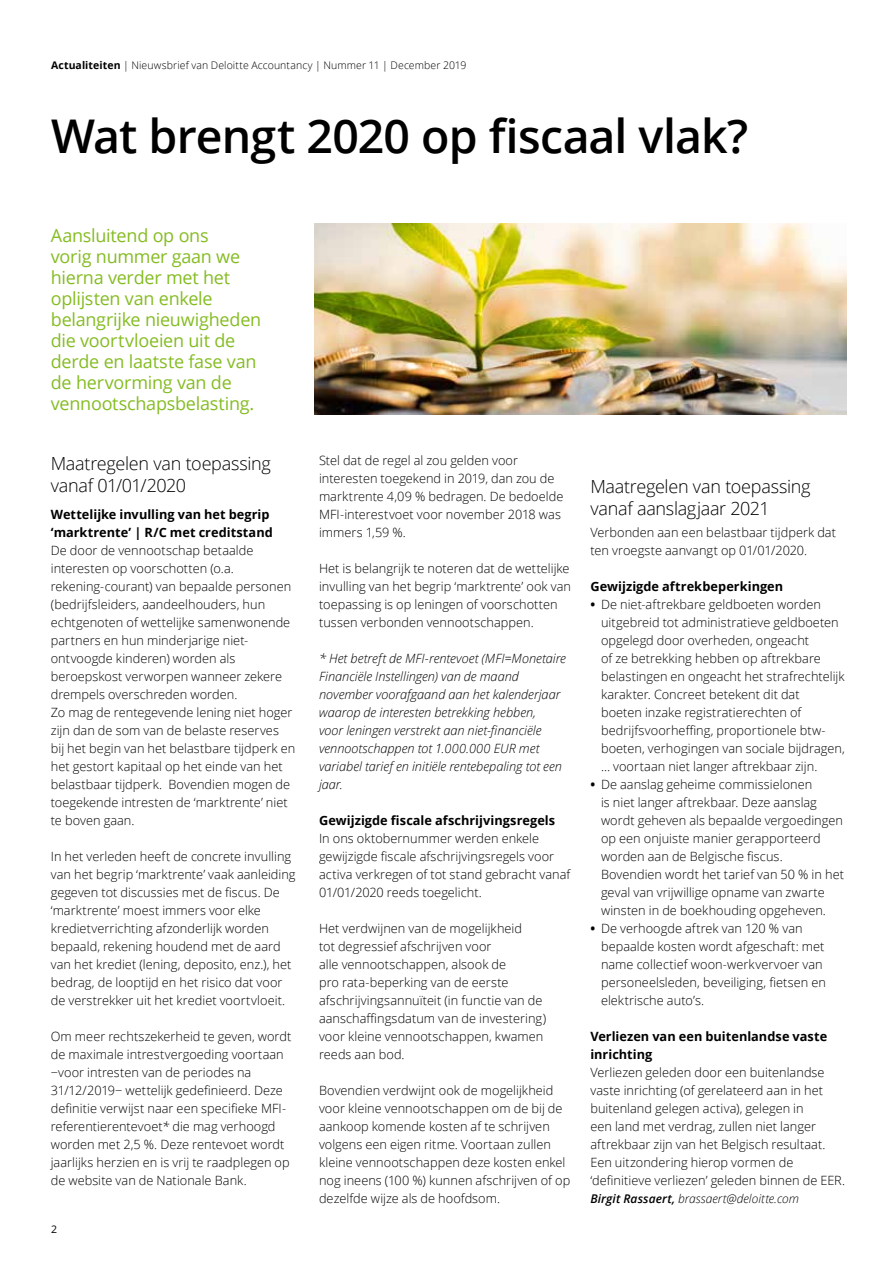
<style>
.page{position:relative;width:893px;height:1263px;background:#fff}
.page>*{position:absolute;margin:0;border:0;box-sizing:border-box;transform-origin:0 0}
.t1{font:600 46.5px "Open Sans";letter-spacing:-.02em;color:#000}
.t2{font:18px/21px "Open Sans";letter-spacing:-.015em;color:#85bc22}
.t3{font:300 18px/22.5px "Open Sans";letter-spacing:-.015em;color:#000}
.t4{font:300 12.75px/18px "Open Sans";letter-spacing:.005em;color:#000}
.t5{font:italic 300 12.75px/18px "Open Sans";color:#000}
.t6{font:700 12.75px/18px "Open Sans";letter-spacing:.005em;color:#000}
.t7{font:italic 300 12px "Open Sans";color:#000}
.t8{font:300 10.5px "Open Sans";letter-spacing:.01em;color:#000}
.t9{font:10.5px "Open Sans";color:#000}
.s1{font-weight:700}
.s2{font-style:italic}
.s3{font-weight:600}
</style>
<div class="page">
<img style="left:314px;top:224px;width:532px;height:191px">
<p class="t8" style="left:51px;top:58px;width:417px"><span class="s1">Actualiteiten</span> | Nieuwsbrief van Deloitte Accountancy | Nummer 11 | December 2019</p>
<h1 class="t1" style="left:51px;top:104px;width:699px">Wat brengt 2020 op fiscaal vlak?</h1>
<h2 class="t2" style="left:51px;top:224px;width:212px">Aansluitend op ons<br>vorig nummer gaan we hierna verder met het oplijsten van enkele belangrijke nieuwigheden die voortvloeien uit de derde en laatste fase van de hervorming van de vennootschapsbelasting.</h2>
<h2 class="t3" style="left:51px;top:451px;width:222px">Maatregelen van toepassing vanaf 01/01/2020</h2>
<p class="t6" style="left:51px;top:505px;width:224px">Wettelijke invulling van het begrip ‘marktrente’ | R/C met creditstand</p>
<p class="t4" style="left:51px;top:541px;width:246px">De door de vennootschap betaalde interesten op voorschotten (o.a. rekening-courant) van bepaalde personen (bedrijfsleiders, aandeelhouders, hun echtgenoten of wettelijke samenwonende partners en hun minderjarige niet&shy;ontvoogde kinderen) worden als beroepskost verworpen wanneer zekere drempels overschreden worden.<br>Zo mag de rentegevende lening niet hoger zijn dan de som van de belaste reserves bij het begin van het belastbare tijdperk en het gestort kapitaal op het einde van het belastbaar tijdperk. Bovendien mogen de toegekende intresten de ‘marktrente’ niet te boven gaan.</p>
<p class="t4" style="left:51px;top:847px;width:246px">In het verleden heeft de concrete invulling van het begrip ‘marktrente’ vaak aanleiding gegeven tot discussies met de fiscus. De ‘marktrente’ moest immers voor elke kredietverrichting afzonderlijk worden bepaald, rekening houdend met de aard van het krediet (lening, deposito, enz.), het bedrag, de looptijd en het risico dat voor de verstrekker uit het krediet voortvloeit.</p>
<p class="t4" style="left:51px;top:1027px;width:242px">Om meer rechtszekerheid te geven, wordt de maximale intrestvergoeding voortaan −voor intresten van de periodes na 31/12/2019− wettelijk gedefinieerd. Deze definitie verwijst naar een specifieke MFI&shy;referentierentevoet<span class="s2">*</span> die mag verhoogd worden met 2,5 %. Deze rentevoet wordt jaarlijks herzien en is vrij te raadplegen op de website van de Nationale Bank.</p>
<p class="t9" style="left:51px;top:1222px;width:8px">2</p>
<p class="t4" style="left:319px;top:451px;width:246px">Stel dat de regel al zou gelden voor interesten toegekend in 2019, dan zou de marktrente 4,09 % bedragen. De bedoelde MFI-interestvoet voor november 2018 was immers 1,59 %.</p>
<p class="t4" style="left:319px;top:559px;width:254px">Het is belangrijk te noteren dat de wettelijke invulling van het begrip ‘marktrente’ ook van toepassing is op leningen of voorschotten tussen verbonden vennootschappen.</p>
<p class="t5" style="left:319px;top:649px;width:249px">* Het betreft de MFI-rentevoet (MFI=Monetaire Financiële Instellingen) van de maand november voorafgaand aan het kalenderjaar waarop de interesten betrekking hebben,<br>voor leningen verstrekt aan niet-financiële vennootschappen tot 1.000.000 EUR met variabel tarief en initiële rentebepaling tot een jaar.</p>
<p class="t6" style="left:319px;top:811px;width:238px">Gewijzigde fiscale afschrijvingsregels</p>
<p class="t4" style="left:319px;top:829px;width:253px">In ons oktobernummer werden enkele gewijzigde fiscale afschrijvingsregels voor activa verkregen of tot stand gebracht vanaf 01/01/2020 reeds toegelicht.</p>
<p class="t4" style="left:319px;top:919px;width:229px">Het verdwijnen van de mogelijkheid<br>tot degressief afschrijven voor<br>alle vennootschappen, alsook de<br>pro rata-beperking van de eerste afschrijvingsannuïteit (in functie van de aanschaffingsdatum van de investering) voor kleine vennootschappen, kwamen reeds aan bod.</p>
<p class="t4" style="left:319px;top:1081px;width:253px">Bovendien verdwijnt ook de mogelijkheid voor kleine vennootschappen om de bij de aankoop komende kosten af te schrijven volgens een eigen ritme. Voortaan zullen kleine vennootschappen deze kosten enkel nog ineens (100 %) kunnen afschrijven of op dezelfde wijze als de hoofdsom.</p>
<h2 class="t3" style="left:590px;top:475px;width:222px">Maatregelen van toepassing vanaf aanslagjaar 2021</h2>
<p class="t4" style="left:590px;top:523px;width:247px">Verbonden aan een belastbaar tijdperk dat ten vroegste aanvangt op 01/01/2020.</p>
<p class="t6" style="left:590px;top:577px;width:194px">Gewijzigde aftrekbeperkingen</p>
<p class="t4" style="left:601px;top:595px;width:245px;text-indent:-11px"><span class="s1">•</span> De niet-aftrekbare geldboeten worden uitgebreid tot administratieve geldboeten opgelegd door overheden, ongeacht<br>of ze betrekking hebben op aftrekbare belastingen en ongeacht het strafrechtelijk karakter. Concreet betekent dit dat<br>boeten inzake registratierechten of bedrijfsvoorheffing, proportionele btw&shy;boeten, verhogingen van sociale bijdragen, … voortaan niet langer aftrekbaar zijn.</p>
<p class="t4" style="left:601px;top:775px;width:245px;text-indent:-11px"><span class="s1">•</span> De aanslag geheime commissielonen<br>is niet langer aftrekbaar. Deze aanslag wordt geheven als bepaalde vergoedingen op een onjuiste manier gerapporteerd worden aan de Belgische fiscus.<br>Bovendien wordt het tarief van 50 % in het geval van vrijwillige opname van zwarte winsten in de boekhouding opgeheven.</p>
<p class="t4" style="left:601px;top:919px;width:227px;text-indent:-11px"><span class="s1">•</span> De verhoogde aftrek van 120 % van bepaalde kosten wordt afgeschaft: met name collectief woon-werkvervoer van personeelsleden, beveiliging, fietsen en elektrische auto’s.</p>
<p class="t6" style="left:590px;top:1027px;width:238px">Verliezen van een buitenlandse vaste inrichting</p>
<p class="t4" style="left:590px;top:1063px;width:256px">Verliezen geleden door een buitenlandse vaste inrichting (of gerelateerd aan in het buitenland gelegen activa), gelegen in<br>een land met verdrag, zullen niet langer aftrekbaar zijn van het Belgisch resultaat.<br>Een uitzondering hierop vormen de ‘definitieve verliezen’ geleden binnen de EER.</p>
<p class="t7" style="left:590px;top:1190px;width:210px"><span class="s3">Birgit Rassaert,</span> brassaert@deloitte.com</p>
</div>
